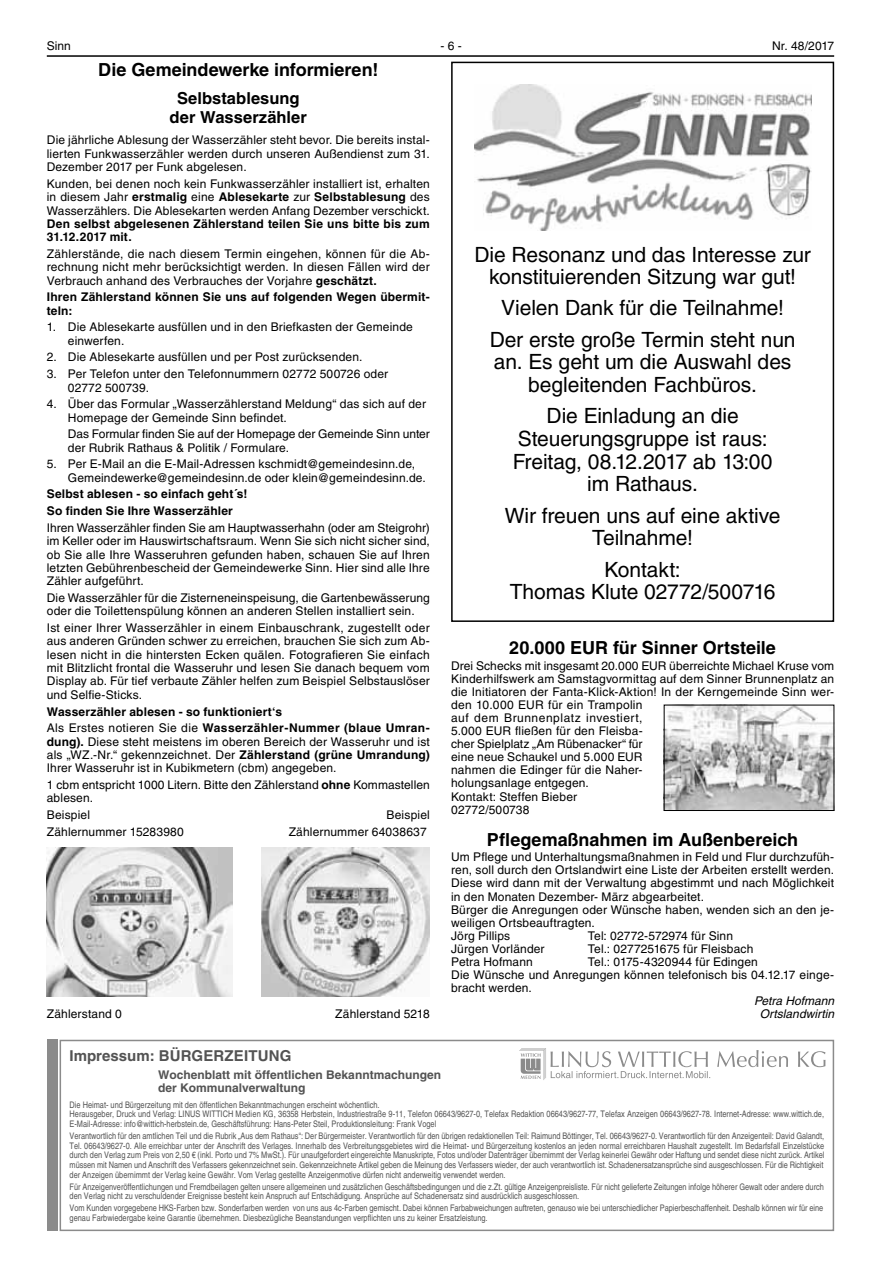
<style>
.page{position:relative;width:881px;height:1263px;background:#fff}
.page>*{position:absolute;margin:0;border:0;box-sizing:border-box;transform-origin:0 0}
.t1{font:21px/22.6px "Helvetica LT";letter-spacing:-.005em;color:#000;text-align:center}
.t2{font:700 18px "Helvetica LT";color:#000}
.t3{font:700 16.5px/18.1px "Helvetica LT";letter-spacing:.005em;color:#000;text-align:center}
.t4{font:700 15px "Helvetica LT";letter-spacing:.005em;color:#535353}
.t5{font:12px/13.4px "Helvetica LT";letter-spacing:.01em;color:#000}
.t6{font:700 12px/13.4px "Helvetica LT";letter-spacing:.02em;color:#000}
.t7{font:700 12px/12.9px "Helvetica LT";color:#535353}
.t8{font:italic 12px/13px "Helvetica LT";color:#000;text-align:center}
.t9{font:condensed 9px/9.8px "Helvetica LT";color:#535353}
.s1{font-weight:700}
.s2{font-weight:400}
</style>
<div class="page">
<hr style="left:47px;top:55px;width:786px;height:2px;background:#000">
<img style="left:47px;top:848px;width:185px;height:149px">
<img style="left:261px;top:848px;width:168px;height:149px">
<img style="left:474px;top:84px;width:336px;height:146px">
<div style="left:451px;top:62px;width:382px;height:560px;border:2px solid #000"></div>
<div style="left:47px;top:1040px;width:10px;height:191px;background:#8b8b8b"></div>
<div style="left:60px;top:1040px;width:773px;height:191px;border:2px solid #8b8b8b"></div>
<svg style="left:519px;top:1048px;width:306px;height:32px"></svg>
<img style="left:665px;top:707px;width:166px;height:102px">
<div style="left:663px;top:705px;width:170px;height:106px;border:1px solid #000"></div>
<p class="t5" style="left:47px;top:40px;width:26px">Sinn</p>
<p class="t5" style="left:440px;top:40px;width:23px">-6-</p>
<p class="t5" style="left:771px;top:40px;width:63px">Nr. 48/2017</p>
<h2 class="t2" style="left:98px;top:62px;width:281px">Die Gemeindewerke informieren!</h2>
<h3 class="t3" style="left:169px;top:91px;width:139px">Selbstablesung der Wasserzähler</h3>
<p class="t5" style="left:47px;top:135px;width:384px;text-align:justify">Die jährliche Ablesung der Wasserzähler steht bevor. Die bereits instal&shy;lierten Funkwasserzähler werden durch unseren Außendienst zum 31.<br>Dezember 2017 per Funk abgelesen.</p>
<p class="t5" style="left:47px;top:178px;width:384px;text-align:justify">Kunden, bei denen noch kein Funkwasserzähler installiert ist, erhalten in diesem Jahr <span class="s1">erstmalig</span> eine <span class="s1">Ablesekarte</span> zur <span class="s1">Selbstablesung</span> des Wasserzählers. Die Ablesekarten werden Anfang Dezember verschickt.</p>
<p class="t6" style="left:47px;top:218px;width:384px">Den selbst abgelesenen Zählerstand teilen Sie uns bitte bis zum<br>31.12.2017 mit.</p>
<p class="t5" style="left:47px;top:248px;width:384px;text-align:justify">Zählerstände, die nach diesem Termin eingehen, können für die Ab&shy;rechnung nicht mehr berücksichtigt werden. In diesen Fällen wird der Verbrauch anhand des Verbrauches der Vorjahre <span class="s1">geschätzt.</span></p>
<p class="t6" style="left:47px;top:292px;width:384px">Ihren Zählerstand können Sie uns auf folgenden Wegen übermit&shy;teln:</p>
<p class="t5" style="left:68px;top:322px;width:346px;text-indent:-21px">1. Die Ablesekarte ausfüllen und in den Briefkasten der Gemeinde einwerfen.</p>
<p class="t5" style="left:47px;top:352px;width:317px">2. Die Ablesekarte ausfüllen und per Post zurücksenden.</p>
<p class="t5" style="left:68px;top:368px;width:322px;text-indent:-21px">3. Per Telefon unter den Telefonnummern 02772 500726 oder<br>02772 500739.</p>
<p class="t5" style="left:68px;top:398px;width:359px;text-indent:-21px">4. Über das Formular „Wasserzählerstand Meldung“ das sich auf der<br>Homepage der Gemeinde Sinn befindet.</p>
<p class="t5" style="left:68px;top:429px;width:363px">Das Formular finden Sie auf der Homepage der Gemeinde Sinn unter der Rubrik Rathaus &amp; Politik / Formulare.</p>
<p class="t5" style="left:68px;top:459px;width:359px;text-indent:-21px">5. Per E-Mail an die E-Mail-Adressen kschmidt@gemeindesinn.de,<br>Gemeindewerke@gemeindesinn.de oder klein@gemeindesinn.de.</p>
<p class="t6" style="left:47px;top:487px;width:202px;line-height:16.8px">Selbst ablesen - so einfach geht´s!<br>So finden Sie Ihre Wasserzähler</p>
<p class="t5" style="left:47px;top:522px;width:384px;text-align:justify">Ihren Wasserzähler finden Sie am Hauptwasserhahn (oder am Steigrohr) im Keller oder im Hauswirtschaftsraum. Wenn Sie sich nicht sicher sind, ob Sie alle Ihre Wasseruhren gefunden haben, schauen Sie auf Ihren letzten Gebührenbescheid der Gemeindewerke Sinn. Hier sind alle Ihre Zähler aufgeführt.</p>
<p class="t5" style="left:47px;top:592px;width:384px">Die Wasserzähler für die Zisterneneinspeisung, die Gartenbewässerung oder die Toilettenspülung können an anderen Stellen installiert sein.</p>
<p class="t5" style="left:47px;top:622px;width:384px;text-align:justify">Ist einer Ihrer Wasserzähler in einem Einbauschrank, zugestellt oder aus anderen Gründen schwer zu erreichen, brauchen Sie sich zum Ab&shy;lesen nicht in die hintersten Ecken quälen. Fotografieren Sie einfach mit Blitzlicht frontal die Wasseruhr und lesen Sie danach bequem vom Display ab. Für tief verbaute Zähler helfen zum Beispiel Selbstauslöser und Selfie-Sticks.</p>
<p class="t6" style="left:47px;top:704px;width:384px;line-height:16.8px">Wasserzähler ablesen - so funktioniert‘s<br><span class="s2">Als Erstes notieren Sie die</span> Wasserzähler-Nummer (blaue Umran-</p>
<p class="t5" style="left:47px;top:736px;width:384px;text-align:justify"><span class="s1">dung).</span> Diese steht meistens im oberen Bereich der Wasseruhr und ist als „WZ.-Nr.“ gekennzeichnet. Der <span class="s1">Zählerstand (grüne Umrandung)<br></span>Ihrer Wasseruhr ist in Kubikmetern (cbm) angegeben.</p>
<p class="t5" style="left:47px;top:779px;width:384px">1 cbm entspricht 1000 Litern. Bitte den Zählerstand <span class="s1">ohne</span> Kommastellen ablesen.</p>
<p class="t5" style="left:47px;top:809px;width:45px">Beispiel</p>
<p class="t5" style="left:386px;top:809px;width:45px">Beispiel</p>
<p class="t5" style="left:47px;top:826px;width:138px">Zählernummer 15283980</p>
<p class="t5" style="left:288px;top:826px;width:139px">Zählernummer 64038637</p>
<h1 class="t1" style="left:474px;top:245px;width:338px">Die Resonanz und das Interesse zur konstituierenden Sitzung war gut!</h1>
<h1 class="t1" style="left:489px;top:294px;width:307px;line-height:31.2px">Vielen Dank für die Teilnahme!<br>Der erste große Termin steht nun</h1>
<h1 class="t1" style="left:493px;top:353px;width:299px">an. Es geht um die Auswahl des begleitenden Fachbüros.</h1>
<h1 class="t1" style="left:512px;top:406px;width:261px">Die Einladung an die<br>Steuerungsgruppe ist raus:<br>Freitag, 08.12.2017 ab 13:00 im Rathaus.</h1>
<h1 class="t1" style="left:504px;top:506px;width:277px">Wir freuen uns auf eine aktive<br>Teilnahme!</h1>
<h1 class="t1" style="left:509px;top:560px;width:267px">Kontakt:<br>Thomas Klute 02772/500716</h1>
<h2 class="t2" style="left:509px;top:641px;width:268px">20.000 EUR für Sinner Ortsteile</h2>
<p class="t5" style="left:451px;top:660px;width:384px">Drei Schecks mit insgesamt 20.000 EUR überreichte Michael Kruse vom Kinderhilfswerk am Samstagvormittag auf dem Sinner Brunnenplatz an die Initiatoren der Fanta-Klick-Aktion! In der Kerngemeinde Sinn wer&shy;den 10.000 EUR für ein Trampolin<br>auf dem Brunnenplatz investiert,<br>5.000 EUR fließen für den Fleisba-<br>cher Spielplatz „Am Rübenacker“ für<br>eine neue Schaukel und 5.000 EUR<br>nahmen die Edinger für die Naher-<br>holungsanlage entgegen.<br>Kontakt: Steffen Bieber<br>02772/500738</p>
<h2 class="t2" style="left:487px;top:833px;width:313px">Pflegemaßnahmen im Außenbereich</h2>
<p class="t5" style="left:451px;top:851px;width:384px">Um Pflege und Unterhaltungsmaßnahmen in Feld und Flur durchzufüh&shy;ren, soll durch den Ortslandwirt eine Liste der Arbeiten erstellt werden.<br>Diese wird dann mit der Verwaltung abgestimmt und nach Möglichkeit in den Monaten Dezember- März abgearbeitet.<br>Bürger die Anregungen oder Wünsche haben, wenden sich an den je&shy;weiligen Ortsbeauftragten.<br>Jörg Pillips</p>
<p class="t5" style="left:587px;top:930px;width:147px">Tel: 02772-572974 für Sinn</p>
<p class="t5" style="left:451px;top:943px;width:95px">Jürgen Vorländer</p>
<p class="t5" style="left:587px;top:943px;width:167px">Tel.: 0277251675 für Fleisbach</p>
<p class="t5" style="left:451px;top:956px;width:83px">Petra Hofmann</p>
<p class="t5" style="left:451px;top:956px;width:384px;text-indent:136px">Tel.: 0175-4320944 für Edingen<br>Die Wünsche und Anregungen können telefonisch bis 04.12.17 einge&shy;bracht werden.</p>
<p class="t8" style="left:753px;top:994px;width:81px">Petra Hofmann<br>Ortslandwirtin</p>
<p class="t5" style="left:47px;top:1009px;width:77px">Zählerstand 0</p>
<p class="t5" style="left:335px;top:1009px;width:96px">Zählerstand 5218</p>
<p class="t4" style="left:70px;top:1050px;width:223px">Impressum: BÜRGERZEITUNG</p>
<p class="t7" style="left:158px;top:1069px;width:284px">Wochenblatt mit öffentlichen Bekanntmachungen der Kommunalverwaltung</p>
<p class="t9" style="left:70px;top:1100px;width:755px">Die Heimat- und Bürgerzeitung mit den öffentlichen Bekanntmachungen erscheint wöchentlich.<br>Herausgeber, Druck und Verlag: LINUS WITTICH Medien KG, 36358 Herbstein, Industriestraße 9-11, Telefon 06643/9627-0, Telefax Redaktion 06643/9627-77, Telefax Anzeigen 06643/9627-78. Internet-Adresse: www.wittich.de,<br>E-Mail-Adresse: info@wittich-herbstein.de, Geschäftsführung: Hans-Peter Steil, Produktionsleitung: Frank Vogel</p>
<p class="t9" style="left:70px;top:1132px;width:756px;text-align:justify">Verantwortlich für den amtlichen Teil und die Rubrik „Aus dem Rathaus“: Der Bürgermeister. Verantwortlich für den übrigen redaktionellen Teil: Raimund Böttinger, Tel. 06643/9627-0. Verantwortlich für den Anzeigenteil: David Galandt, Tel. 06643/9627-0. Alle erreichbar unter der Anschrift des Verlages. Innerhalb des Verbreitungsgebietes wird die Heimat- und Bürgerzeitung kostenlos an jeden normal erreichbaren Haushalt zugestellt. Im Bedarfsfall Einzelstücke durch den Verlag zum Preis von 2,50 € (inkl. Porto und 7% MwSt.). Für unaufgefordert eingereichte Manuskripte, Fotos und/oder Datenträger übernimmt der Verlag keinerlei Gewähr oder Haftung und sendet diese nicht zurück. Artikel müssen mit Namen und Anschrift des Verfassers gekennzeichnet sein. Gekennzeichnete Artikel geben die Meinung des Verfassers wieder, der auch verantwortlich ist. Schadenersatzansprüche sind ausgeschlossen. Für die Richtigkeit der Anzeigen übernimmt der Verlag keine Gewähr. Vom Verlag gestellte Anzeigenmotive dürfen nicht anderweitig verwendet werden.</p>
<p class="t9" style="left:70px;top:1182px;width:755px">Für Anzeigenveröffentlichungen und Fremdbeilagen gelten unsere allgemeinen und zusätzlichen Geschäftsbedingungen und die z.Zt. gültige Anzeigenpreisliste. Für nicht gelieferte Zeitungen infolge höherer Gewalt oder andere durch den Verlag nicht zu verschuldender Ereignisse besteht kein Anspruch auf Entschädigung. Ansprüche auf Schadenersatz sind ausdrücklich ausgeschlossen.</p>
<p class="t9" style="left:70px;top:1204px;width:755px">Vom Kunden vorgegebene HKS-Farben bzw. Sonderfarben werden von uns aus 4c-Farben gemischt. Dabei können Farbabweichungen auftreten, genauso wie bei unterschiedlicher Papierbeschaffenheit. Deshalb können wir für eine genau Farbwiedergabe keine Garantie übernehmen. Diesbezügliche Beanstandungen verpflichten uns zu keiner Ersatzleistung.</p>
</div>
